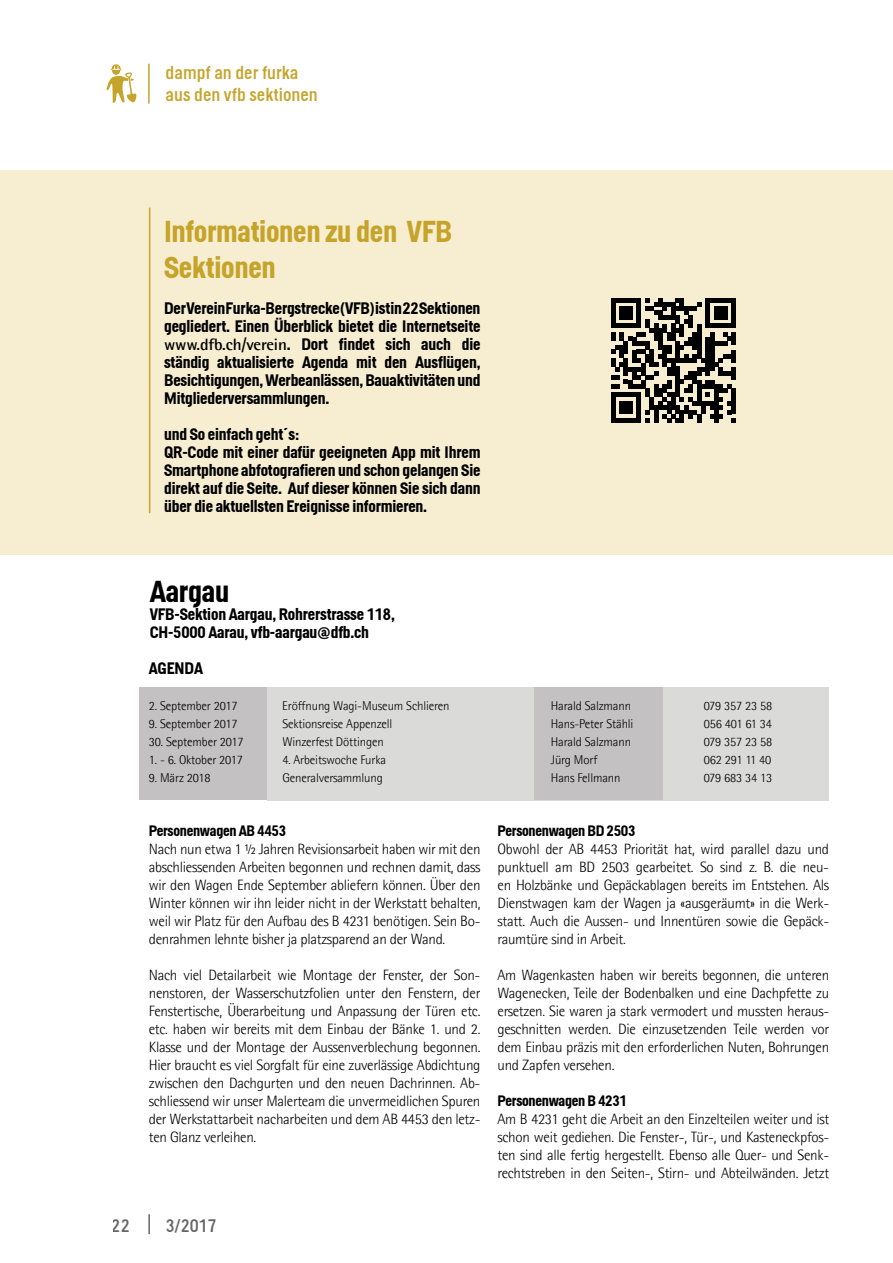
<style>
.page{position:relative;width:893px;height:1263px;background:#fff}
.page>*{position:absolute;margin:0;border:0;box-sizing:border-box;transform-origin:0 0}
.t1{font:700 30px/36px "Helsinki";letter-spacing:-.01em;color:#c6a42a}
.t2{font:700 30px "Helsinki";letter-spacing:-.01em;color:#000}
.t3{font:18px/21.6px "Helsinki";color:#c6a42a}
.t4{font:18px "Helsinki";color:#000}
.t5{font:700 16.5px/18px "Helsinki";letter-spacing:-.01em;color:#000}
.t6{font:300 15px/18px "Agfa Rotis Semisans";letter-spacing:-.02em;color:#000;text-align:justify}
.t7{font:700 15px "Helsinki";letter-spacing:-.02em;color:#000}
.t8{font:300 12.75px "Agfa Rotis Semisans";letter-spacing:-.01em;color:#000}
.s1{font-family:"Agfa Rotis Semisans"}
</style>
<div class="page">
<hr style="left:148px;top:1214px;width:2px;height:20px;background:#000">
<hr style="left:148px;top:64px;width:2px;height:40px;background:#c6a42a">
<svg style="left:106px;top:64px;width:31px;height:39px"></svg>
<div style="left:139px;top:687px;width:129px;height:112px;background:#c3c1c1"></div>
<div style="left:268px;top:687px;width:561px;height:113px;background:#dadad9"></div>
<div style="left:534px;top:688px;width:129px;height:112px;background:#c3c1c1"></div>
<div style="left:0;top:170px;width:893px;height:385px;background:#f7eed2"></div>
<svg style="left:611px;top:298px;width:125px;height:125px"></svg>
<hr style="left:149px;top:208px;width:1px;height:305px;background:#c6a42a">
<p class="t3" style="left:166px;top:61px;width:154px">dampf an der furka aus den vfb sektionen</p>
<h1 class="t1" style="left:164px;top:212px;width:290px">Informationen zu den VFB<br>Sektionen</h1>
<p class="t5" style="left:164px;top:299px;width:318px;text-align:justify">Der Verein Furka-Bergstrecke (VFB) ist in 22 Sektionen gegliedert. Einen Überblick bietet die Internetseite <span class="s1">www.dfb.ch/verein</span>. Dort findet sich auch die ständig aktualisierte Agenda mit den Ausflügen, Besichtigungen, Werbeanlässen, Bauaktivitäten und Mitgliederversammlungen.</p>
<p class="t5" style="left:164px;top:425px;width:318px">und So einfach geht´s:<br>QR-Code mit einer dafür geeigneten App mit Ihrem Smartphone abfotografieren und schon gelangen Sie direkt auf die Seite. Auf dieser können Sie sich dann über die aktuellsten Ereignisse informieren.</p>
<h1 class="t2" style="left:150px;top:573px;width:81px">Aargau</h1>
<p class="t5" style="left:150px;top:605px;width:247px">VFB-Sektion Aargau, Rohrerstrasse 118,<br>CH-5000 Aarau, vfb-aargau@dfb.ch</p>
<p class="t5" style="left:149px;top:659px;width:56px">AGENDA</p>
<p class="t8" style="left:149px;top:698px;width:90px">2. September 2017</p>
<p class="t8" style="left:282px;top:698px;width:169px">Eröffnung Wagi-Museum Schlieren</p>
<p class="t8" style="left:551px;top:698px;width:82px">Harald Salzmann</p>
<p class="t8" style="left:704px;top:698px;width:70px">079 357 23 58</p>
<p class="t8" style="left:149px;top:716px;width:90px">9. September 2017</p>
<p class="t8" style="left:282px;top:716px;width:112px">Sektionsreise Appenzell</p>
<p class="t8" style="left:551px;top:716px;width:84px">Hans-Peter Stähli</p>
<p class="t8" style="left:704px;top:716px;width:70px">056 401 61 34</p>
<p class="t8" style="left:149px;top:734px;width:96px">30. September 2017</p>
<p class="t8" style="left:282px;top:734px;width:103px">Winzerfest Döttingen</p>
<p class="t8" style="left:551px;top:734px;width:82px">Harald Salzmann</p>
<p class="t8" style="left:704px;top:734px;width:70px">079 357 23 58</p>
<p class="t8" style="left:149px;top:752px;width:96px">1. - 6. Oktober 2017</p>
<p class="t8" style="left:282px;top:752px;width:105px">4. Arbeitswoche Furka</p>
<p class="t8" style="left:551px;top:752px;width:48px">Jürg Morf</p>
<p class="t8" style="left:704px;top:752px;width:69px">062 291 11 40</p>
<p class="t8" style="left:149px;top:770px;width:63px">9. März 2018</p>
<p class="t8" style="left:282px;top:770px;width:102px">Generalversammlung</p>
<p class="t8" style="left:551px;top:770px;width:71px">Hans Fellmann</p>
<p class="t8" style="left:704px;top:770px;width:70px">079 683 34 13</p>
<p class="t7" style="left:149px;top:822px;width:139px">Personenwagen AB 4453</p>
<p class="t6" style="left:149px;top:840px;width:333px">Nach nun etwa 1 ½ Jahren Revisionsarbeit haben wir mit den abschliessenden Arbeiten begonnen und rechnen damit, dass wir den Wagen Ende September abliefern können. Über den Winter können wir ihn leider nicht in der Werkstatt behalten, weil wir Platz für den Aufbau des B 4231 benötigen. Sein Bo&shy;denrahmen lehnte bisher ja platzsparend an der Wand.</p>
<p class="t6" style="left:149px;top:966px;width:333px">Nach viel Detailarbeit wie Montage der Fenster, der Son&shy;nenstoren, der Wasserschutzfolien unter den Fenstern, der Fenstertische, Überarbeitung und Anpassung der Türen etc. etc. haben wir bereits mit dem Einbau der Bänke 1. und 2.<br>Klasse und der Montage der Aussenverblechung begonnen.<br>Hier braucht es viel Sorgfalt für eine zuverlässige Abdichtung zwischen den Dachgurten und den neuen Dachrinnen. Ab&shy;schliessend wir unser Malerteam die unvermeidlichen Spuren der Werkstattarbeit nacharbeiten und dem AB 4453 den letz&shy;ten Glanz verleihen.</p>
<p class="t4" style="left:112px;top:1215px;width:19px">22</p>
<p class="t4" style="left:165px;top:1215px;width:53px">3/2017</p>
<p class="t7" style="left:497px;top:822px;width:140px">Personenwagen BD 2503</p>
<p class="t6" style="left:497px;top:840px;width:333px">Obwohl der AB 4453 Priorität hat, wird parallel dazu und punktuell am BD 2503 gearbeitet. So sind z. B. die neu&shy;en Holzbänke und Gepäckablagen bereits im Entstehen. Als Dienstwagen kam der Wagen ja «ausgeräumt» in die Werk&shy;statt. Auch die Aussen- und Innentüren sowie die Gepäck&shy;raumtüre sind in Arbeit.</p>
<p class="t6" style="left:497px;top:966px;width:333px">Am Wagenkasten haben wir bereits begonnen, die unteren Wagenecken, Teile der Bodenbalken und eine Dachpfette zu ersetzen. Sie waren ja stark vermodert und mussten heraus&shy;geschnitten werden. Die einzusetzenden Teile werden vor dem Einbau präzis mit den erforderlichen Nuten, Bohrungen und Zapfen versehen.</p>
<p class="t7" style="left:497px;top:1092px;width:131px">Personenwagen B 4231</p>
<p class="t6" style="left:497px;top:1110px;width:333px">Am B 4231 geht die Arbeit an den Einzelteilen weiter und ist schon weit gediehen. Die Fenster-, Tür-, und Kasteneckpfos&shy;ten sind alle fertig hergestellt. Ebenso alle Quer- und Senk&shy;rechtstreben in den Seiten-, Stirn- und Abteilwänden. Jetzt</p>
</div>
